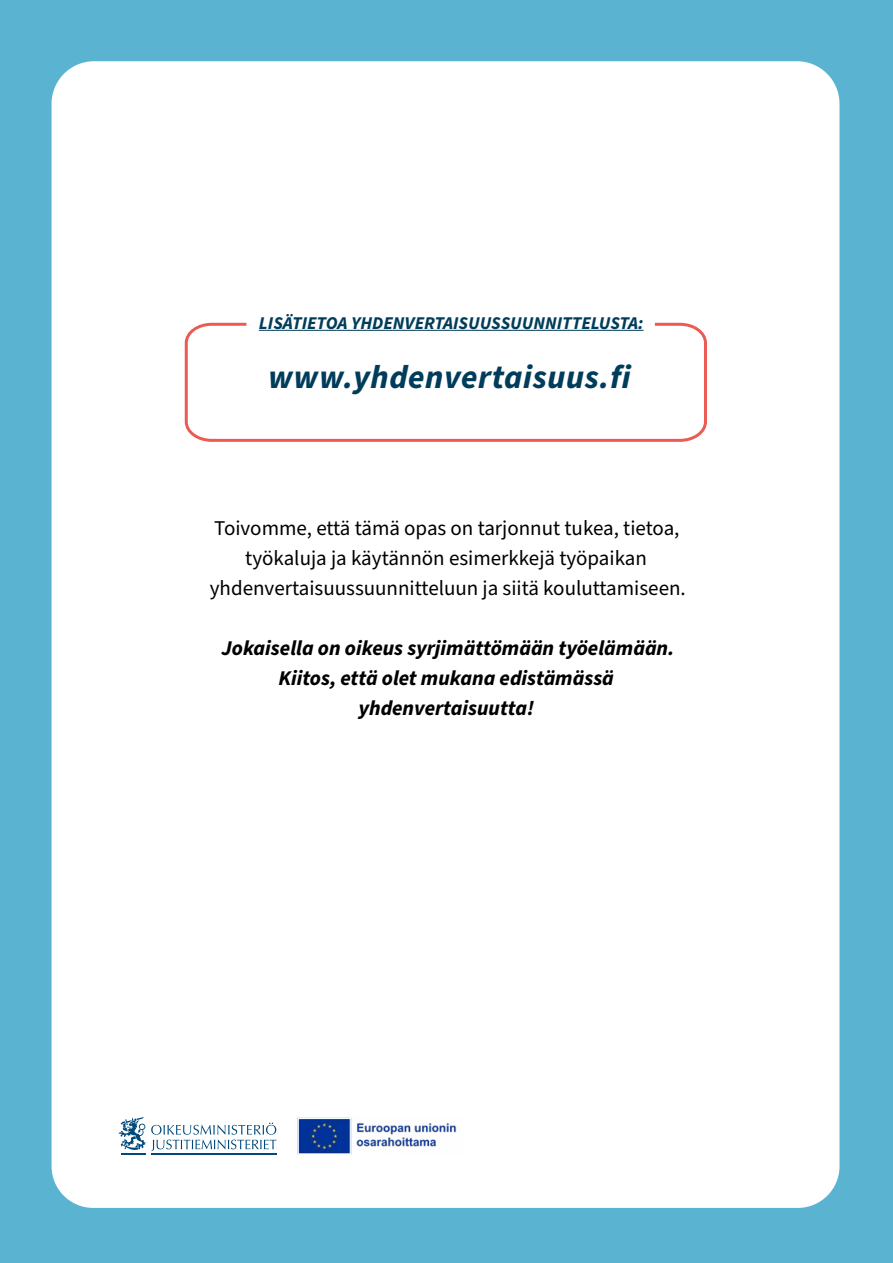
<style>
.page{position:relative;width:893px;height:1263px;background:#5bb3d2}
.page>*{position:absolute;margin:0;border:0;box-sizing:border-box;transform-origin:0 0}
.t1{font:italic 700 33px "Source Sans Pro";letter-spacing:.02em;color:#003d5b}
.t2{font:21px/30px "Source Sans Pro";color:#000;text-align:center}
.t3{font:italic 700 21px/30px "Source Sans Pro";color:#000;text-align:center}
.t4{font:italic 700 18px "Source Sans Pro";color:#003d5b}
</style>
<div class="page">
<div style="left:52px;top:61px;width:787px;height:1147px;background:#fff;border-radius:42px"></div>
<svg style="left:184px;top:322px;width:523px;height:120px"></svg>
<hr style="left:259px;top:330px;width:385px;height:1px;background:#003d5b">
<img style="left:297px;top:1117px;width:160px;height:38px">
<svg style="left:119px;top:1117px;width:157px;height:37px"></svg>
<p class="t4" style="left:259px;top:311px;width:386px">LISÄTIETOA YHDENVERTAISUUSSUUNNITTELUSTA:</p>
<p class="t1" style="left:268px;top:354px;width:364px">www.yhdenvertaisuus.fi</p>
<p class="t2" style="left:210px;top:513px;width:477px">Toivomme, että tämä opas on tarjonnut tukea, tietoa, työkaluja ja käytännön esimerkkejä työpaikan yhdenvertaisuussuunnitteluun ja siitä kouluttamiseen.</p>
<p class="t3" style="left:221px;top:633px;width:454px">Jokaisella on oikeus syrjimättömään työelämään.<br>Kiitos, että olet mukana edistämässä yhdenvertaisuutta!</p>
</div>
